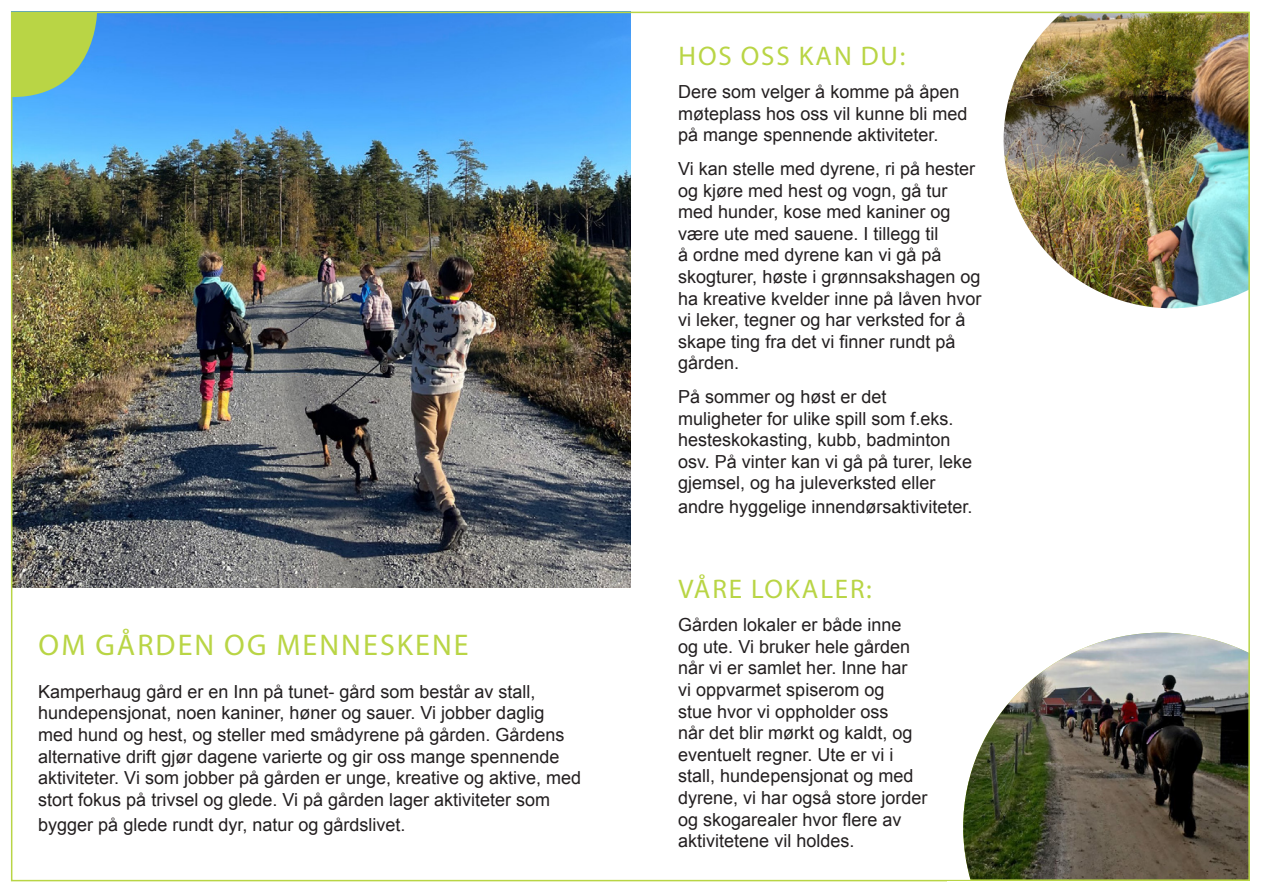
<style>
.page{position:relative;width:1263px;height:893px;background:#fff}
.page>*{position:absolute;margin:0;border:0;box-sizing:border-box;transform-origin:0 0}
.t1{font:30px "Myriad Pro";letter-spacing:.07em;color:#b9d545}
.t2{font:27px "Myriad Pro";letter-spacing:.07em;color:#b9d545}
.t3{font:18px/21.6px "Arial";color:#231f20}
</style>
<div class="page">
<img style="left:14px;top:15px;width:617px;height:572px">
<img style="left:1003px;top:11px;width:244px;height:297px">
<img style="left:963px;top:633px;width:284px;height:245px">
<div style="left:1050px;top:0;width:213px;height:12px;background:#fff"></div>
<svg style="left:12px;top:12px;width:85px;height:85px"></svg>
<p class="t1" style="left:39px;top:627px;width:432px">OM GÅRDEN OG MENNESKENE</p>
<p class="t3" style="left:38px;top:681px;width:544px">Kamperhaug gård er en Inn på tunet- gård som består av stall, hundepensjonat, noen kaniner, høner og sauer. Vi jobber daglig med hund og hest, og steller med smådyrene på gården. Gårdens alternative drift gjør dagene varierte og gir oss mange spennende aktiviteter. Vi som jobber på gården er unge, kreative og aktive, med stort fokus på trivsel og glede. Vi på gården lager aktiviteter som</p>
<p class="t3" style="left:38px;top:814px;width:369px">bygger på glede rundt dyr, natur og gårdslivet.</p>
<p class="t2" style="left:678px;top:39px;width:228px">HOS OSS KAN DU:</p>
<p class="t3" style="left:678px;top:81px;width:291px">Dere som velger å komme på åpen møteplass hos oss vil kunne bli med på mange spennende aktiviteter.</p>
<p class="t3" style="left:678px;top:158px;width:305px">Vi kan stelle med dyrene, ri på hester og kjøre med hest og vogn, gå tur med hunder, kose med kaniner og være ute med sauene. I tillegg til<br>å ordne med dyrene kan vi gå på skogturer, høste i grønnsakshagen og ha kreative kvelder inne på låven hvor vi leker, tegner og har verksted for å skape ting fra det vi finner rundt på gården.</p>
<p class="t3" style="left:678px;top:386px;width:295px">På sommer og høst er det muligheter for ulike spill som f.eks. hesteskokasting, kubb, badminton osv. På vinter kan vi gå på turer, leke gjemsel, og ha juleverksted eller</p>
<p class="t3" style="left:678px;top:496px;width:296px">andre hyggelige innendørsaktiviteter.</p>
<p class="t2" style="left:678px;top:572px;width:195px">VÅRE LOKALER:</p>
<p class="t3" style="left:678px;top:614px;width:251px">Gården lokaler er både inne<br>og ute. Vi bruker hele gården når vi er samlet her. Inne har<br>vi oppvarmet spiserom og<br>stue hvor vi oppholder oss<br>når det blir mørkt og kaldt, og eventuelt regner. Ute er vi i stall, hundepensjonat og med dyrene, vi har også store jorder og skogarealer hvor flere av aktivitetene vil holdes.</p>
</div>
